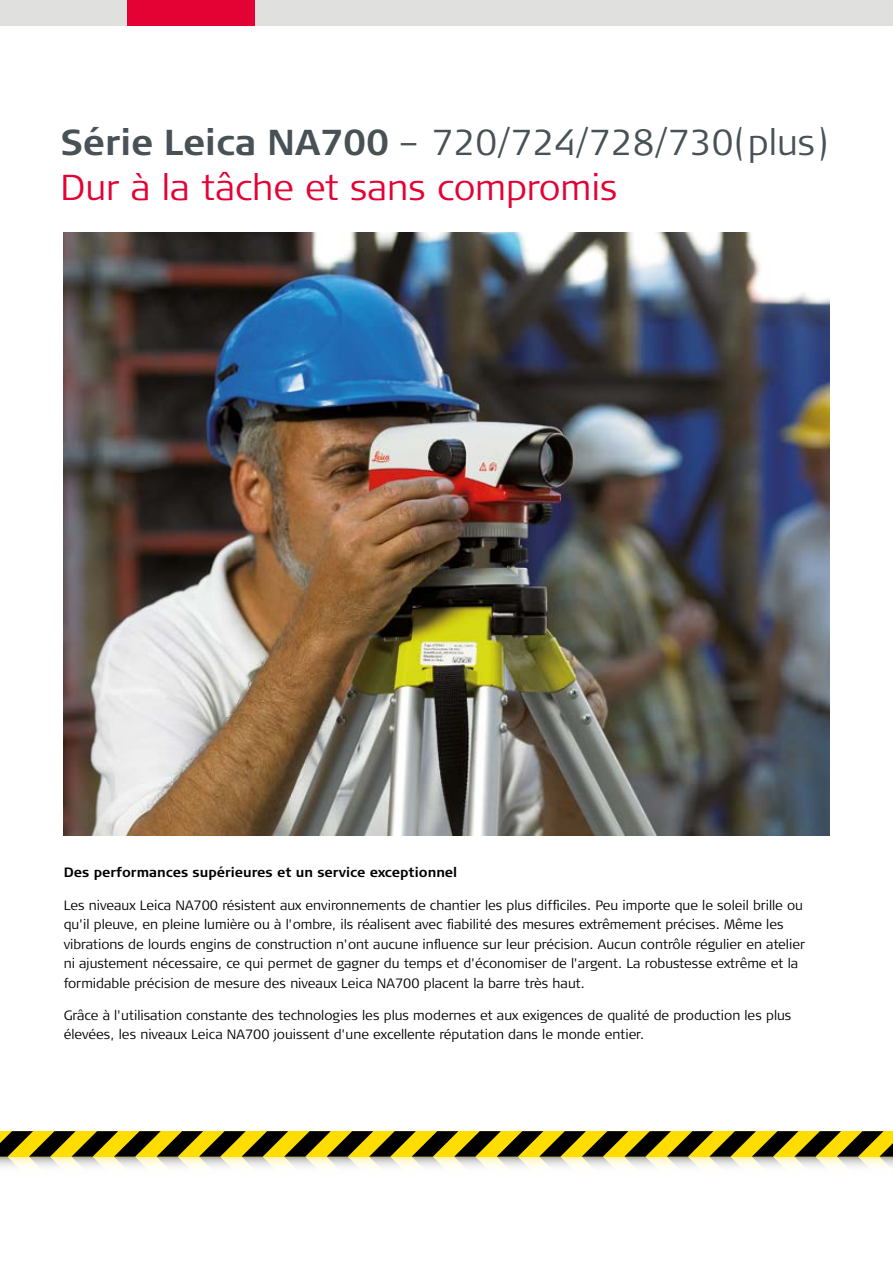
<style>
.page{position:relative;width:893px;height:1263px;background:#fff}
.page>*{position:absolute;margin:0;border:0;box-sizing:border-box;transform-origin:0 0}
.t1{font:300 36px/45px "Signa Column";color:#e40134}
.t2{font:300 13.5px/19.5px "Signa Column";color:#000}
.t3{font:700 13.5px "Signa Column";color:#000}
.s1{font-weight:700;color:#485156}
.s2{color:#485156}
</style>
<div class="page">
<div style="left:0;top:0;width:893px;height:26px;background:#e0e0df"></div>
<div style="left:128px;top:0;width:127px;height:26px;background:#e40134"></div>
<img style="left:64px;top:233px;width:765px;height:602px">
<svg style="left:0;top:1131px;width:893px;height:36px;background:#9f923c"></svg>
<h1 class="t1" style="left:60px;top:120px;width:770px"><span class="s1">Série Leica NA700</span> <span class="s2">– 720/724/728/730(plus)<br></span>Dur à la tâche et sans compromis</h1>
<p class="t3" style="left:64px;top:864px;width:395px">Des performances supérieures et un service exceptionnel</p>
<p class="t2" style="left:64px;top:895px;width:743px">Les niveaux Leica NA700 résistent aux environnements de chantier les plus difficiles. Peu importe que le soleil brille ou qu'il pleuve, en pleine lumière ou à l'ombre, ils réalisent avec fiabilité des mesures extrêmement précises. Même les vibrations de lourds engins de construction n'ont aucune influence sur leur précision. Aucun contrôle régulier en atelier ni ajustement nécessaire, ce qui permet de gagner du temps et d'économiser de l'argent. La robustesse extrême et la formidable précision de mesure des niveaux Leica NA700 placent la barre très haut.</p>
<p class="t2" style="left:64px;top:1006px;width:729px">Grâce à l'utilisation constante des technologies les plus modernes et aux exigences de qualité de production les plus élevées, les niveaux Leica NA700 jouissent d'une excellente réputation dans le monde entier.</p>
</div>
